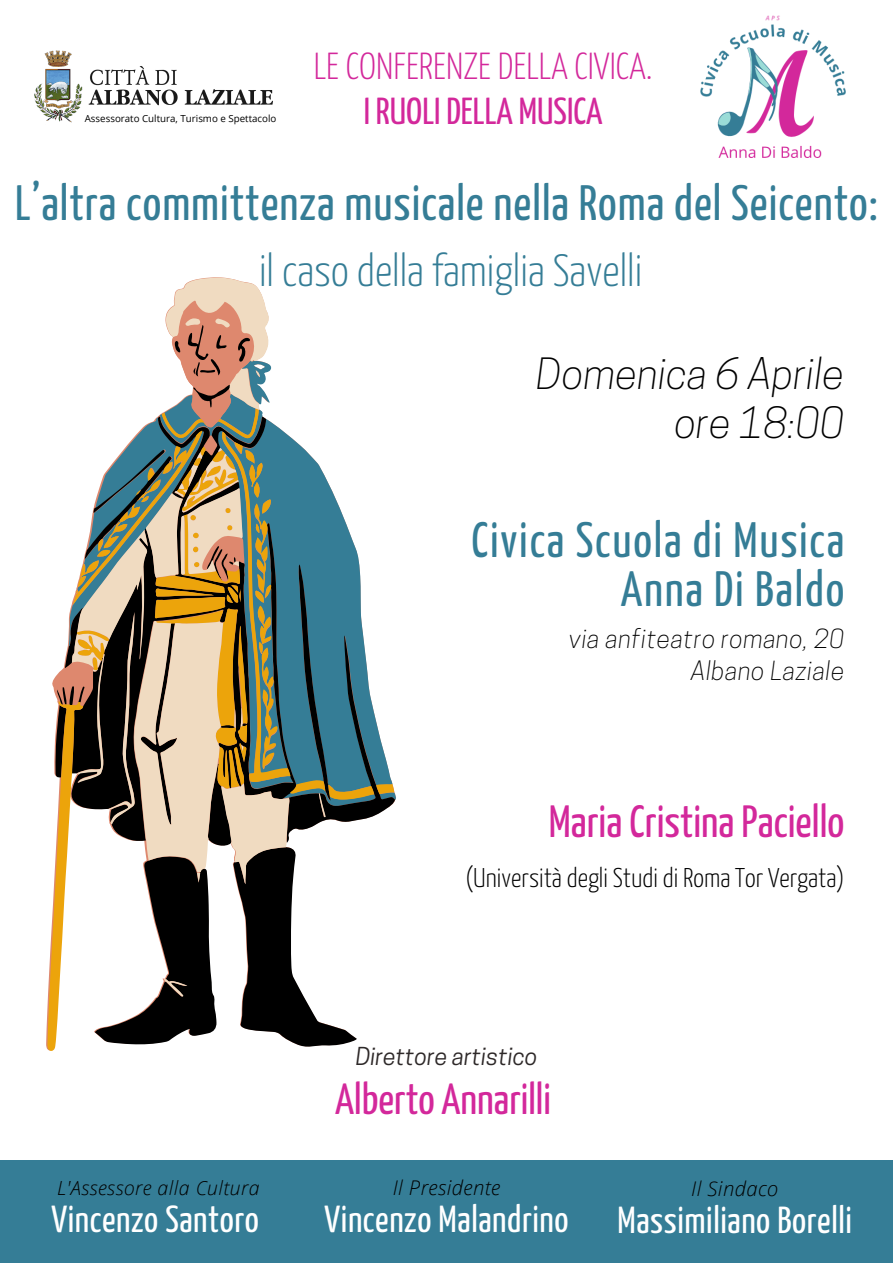
<style>
.page{position:relative;width:893px;height:1263px;background:#fff}
.page>*{position:absolute;margin:0;border:0;box-sizing:border-box;transform-origin:0 0}
.t1{font:49.5px/48.9px "Yanone Kaffeesatz";letter-spacing:.02em;color:#357d96;text-align:right}
.t2{font:300 45px "Yanone Kaffeesatz";color:#357d96}
.t3{font:45px "Yanone Kaffeesatz";color:#d3289b}
.t4{font:43.5px "Yanone Kaffeesatz";color:#d3289b}
.t5{font:italic 300 40.5px/48.4px "Cooper Hewitt";color:#000;text-align:right}
.t6{font:37.5px "Yanone Kaffeesatz";letter-spacing:.015em;color:#fff}
.t7{font:300 37.5px "Yanone Kaffeesatz";color:#d3289b}
.t8{font:37.5px "Yanone Kaffeesatz";color:#d3289b}
.t9{font:300 27px "Yanone Kaffeesatz";color:#000}
.t10{font:italic 300 24.75px/32.1px "Cooper Hewitt";letter-spacing:.02em;color:#000;text-align:right}
.t11{font:italic 23.25px "Cooper Hewitt";color:#2d2828}
.t12{font:italic 300 20.25px "Open Sans";letter-spacing:.02em;color:#000}
.t13{font:italic 300 19.5px "Open Sans";letter-spacing:.025em;color:#000}
.t14{font:9.75px "Open Sans";color:#000}
</style>
<div class="page">
<img style="left:700px;top:15px;width:146px;height:143px">
<div style="left:0;top:1160px;width:893px;height:103px;background:#357d96"></div>
<img style="left:34px;top:50px;width:239px;height:73px">
<svg style="left:47px;top:478px;width:347px;height:573px"></svg>
<svg style="left:72px;top:278px;width:254px;height:719px"></svg>
<p class="t14" style="left:85px;top:111px;width:193px">Assessorato Cultura, Turismo e Spettacolo</p>
<p class="t7" style="left:314px;top:51px;width:340px">LE CONFERENZE DELLA CIVICA.</p>
<p class="t8" style="left:364px;top:96px;width:240px">I RUOLI DELLA MUSICA</p>
<p class="t1" style="left:15px;top:183px;width:864px">L’altra committenza musicale nella Roma del Seicento:</p>
<p class="t2" style="left:259px;top:253px;width:385px">il caso della famiglia Savelli</p>
<h6 class="t5" style="left:536px;top:355px;width:310px">Domenica 6 Aprile ore 18:00</h6>
<h1 class="t1" style="left:471px;top:519px;width:374px">Civica Scuola di Musica<br>Anna Di Baldo</h1>
<h1 class="t10" style="left:569px;top:625px;width:277px">via anfiteatro romano, 20<br>Albano Laziale</h1>
<h5 class="t3" style="left:549px;top:804px;width:297px">Maria Cristina Paciello</h5>
<p class="t9" style="left:465px;top:867px;width:380px">(Università degli Studi di Roma Tor Vergata)</p>
<p class="t11" style="left:356px;top:1047px;width:183px">Direttore artistico</p>
<p class="t13" style="left:57px;top:1174px;width:204px">L'Assessore alla Cultura</p>
<h2 class="t6" style="left:51px;top:1204px;width:209px">Vincenzo Santoro</h2>
<h3 class="t4" style="left:335px;top:1082px;width:217px">Alberto Annarilli</h3>
<h1 class="t12" style="left:393px;top:1173px;width:109px">Il Presidente</h1>
<h1 class="t6" style="left:324px;top:1204px;width:245px">Vincenzo Malandrino</h1>
<h4 class="t12" style="left:691px;top:1174px;width:88px">Il Sindaco</h4>
<p class="t6" style="left:617px;top:1205px;width:236px">Massimiliano Borelli</p>
</div>
